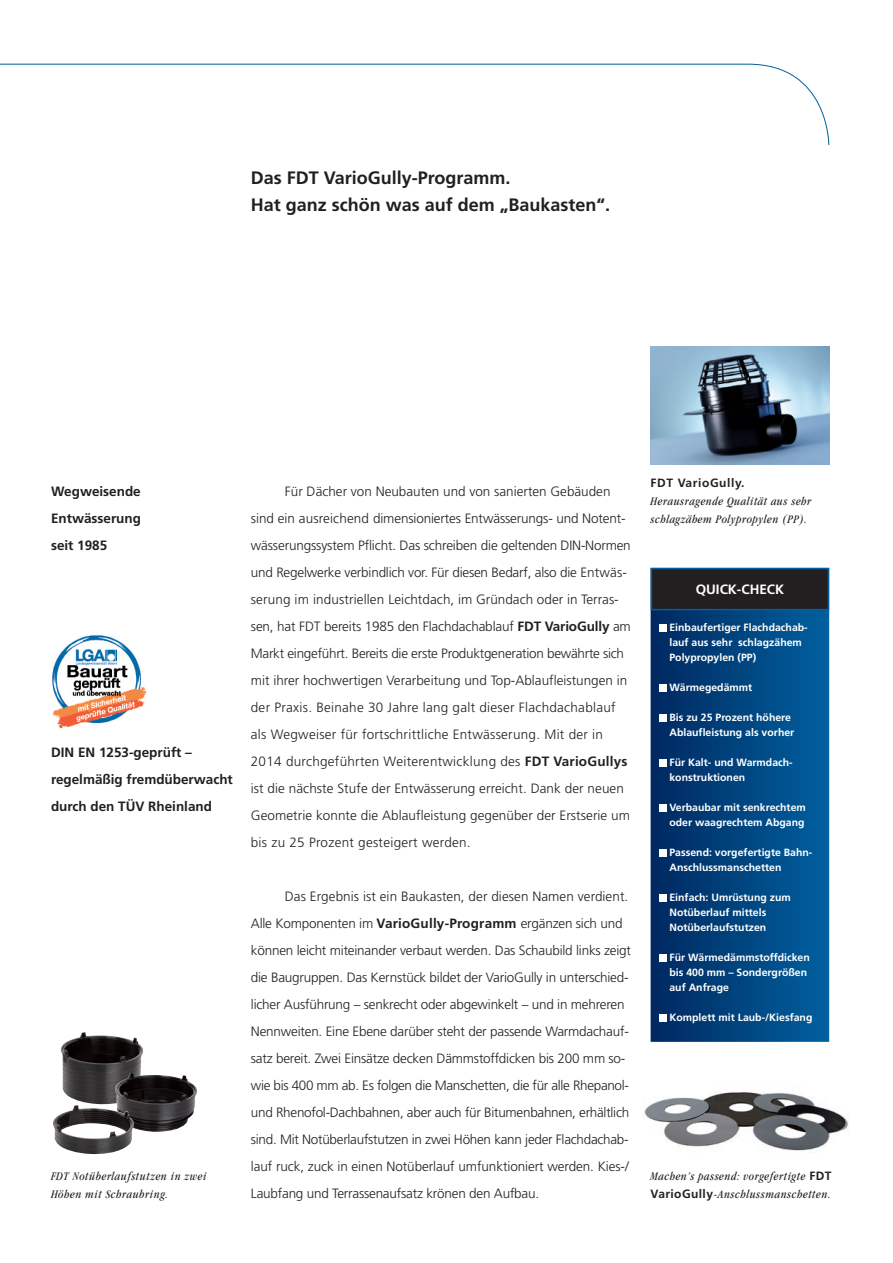
<style>
.page{position:relative;width:893px;height:1263px;background:#fff}
.page>*{position:absolute;margin:0;border:0;box-sizing:border-box;transform-origin:0 0}
.t1{font:700 18px/27px "Frutiger";color:#231f20}
.t2{font:300 13.5px/27px "Frutiger";letter-spacing:-.01em;color:#231f20}
.t3{font:700 13.5px/27px "Frutiger";color:#231f20;text-align:justify}
.t4{font:700 13.5px "Frutiger";color:#fff}
.t5{font:italic condensed 12px/18px "Garamond";letter-spacing:.05em;color:#231f20}
.t6{font:700 12px "Frutiger";letter-spacing:.05em;color:#231f20}
.t7{font:700 10.5px/15px "Frutiger";color:#fff}
.s1{font-weight:700}
.s2{font-family:"Frutiger";font-weight:700;font-style:normal;font-stretch:normal}
</style>
<div class="page">
<img style="left:651px;top:347px;width:178px;height:117px">
<svg style="left:0;top:63px;width:830px;height:82px"></svg>
<div style="left:651px;top:568px;width:178px;height:474px;background:linear-gradient(to right,#012961,#005f9e)"></div>
<div style="left:651px;top:569px;width:177px;height:41px;background:#231f20"></div>
<div style="left:651px;top:568px;width:178px;height:42px;border:2px solid #0060a0"></div>
<div style="left:659px;top:624px;width:7px;height:7px;background:#fff"></div>
<div style="left:659px;top:684px;width:7px;height:7px;background:#fff"></div>
<div style="left:659px;top:714px;width:7px;height:7px;background:#fff"></div>
<div style="left:659px;top:759px;width:7px;height:7px;background:#fff"></div>
<div style="left:659px;top:804px;width:7px;height:7px;background:#fff"></div>
<div style="left:659px;top:849px;width:7px;height:7px;background:#fff"></div>
<div style="left:659px;top:894px;width:7px;height:7px;background:#fff"></div>
<div style="left:659px;top:954px;width:7px;height:7px;background:#fff"></div>
<div style="left:659px;top:1014px;width:7px;height:7px;background:#fff"></div>
<img style="left:52px;top:635px;width:95px;height:94px">
<img style="left:643px;top:1092px;width:206px;height:59px">
<img style="left:61px;top:1032px;width:82px;height:73px">
<img style="left:115px;top:1073px;width:82px;height:59px">
<img style="left:53px;top:1105px;width:84px;height:50px">
<h1 class="t1" style="left:251px;top:164px;width:361px">Das FDT VarioGully-Programm.<br>Hat ganz schön was auf dem „Baukasten“.</h1>
<p class="t6" style="left:651px;top:476px;width:95px">FDT VarioGully.</p>
<p class="t5" style="left:651px;top:492px;width:162px">Herausragende Qualität aus sehr schlagzähem Polypropylen (PP).</p>
<p class="t3" style="left:51px;top:478px;width:92px">Wegweisende Entwässerung seit 1985</p>
<p class="t2" style="left:251px;top:478px;width:381px;text-indent:34px">Für Dächer von Neubauten und von sanierten Gebäuden sind ein ausreichend dimensioniertes Entwässerungs- und Notent&shy;wässerungssystem Pflicht. Das schreiben die geltenden DIN-Normen und Regelwerke verbindlich vor. Für diesen Bedarf, also die Entwäs&shy;serung im industriellen Leichtdach, im Gründach oder in Terras&shy;sen, hat FDT bereits 1985 den Flachdachablauf <span class="s1">FDT VarioGully</span> am Markt eingeführt. Bereits die erste Produktgeneration bewährte sich mit ihrer hochwertigen Verarbeitung und Top-Ablaufleistungen in der Praxis. Beinahe 30 Jahre lang galt dieser Flachdachablauf als Wegweiser für fortschrittliche Entwässerung. Mit der in 2014 durchgeführten Weiterentwicklung des <span class="s1">FDT VarioGullys </span>ist die nächste Stufe der Entwässerung erreicht. Dank der neuen Geometrie konnte die Ablaufleistung gegenüber der Erstserie um bis zu 25 Prozent gesteigert werden.</p>
<p class="t4" style="left:696px;top:582px;width:90px">QUICK-CHECK</p>
<p class="t7" style="left:669px;top:620px;width:140px">Einbaufertiger Flachdachab&shy;lauf aus sehr schlagzähem<br>Polypropylen (PP)</p>
<p class="t7" style="left:669px;top:680px;width:84px">Wärmegedämmt</p>
<p class="t7" style="left:669px;top:710px;width:126px">Bis zu 25 Prozent höhere<br>Ablaufleistung als vorher</p>
<p class="t7" style="left:669px;top:755px;width:125px">Für Kalt- und Warmdach&shy;konstruktionen</p>
<p class="t7" style="left:669px;top:800px;width:138px">Verbaubar mit senkrechtem oder waagrechtem Abgang</p>
<p class="t7" style="left:669px;top:845px;width:144px">Passend: vorgefertigte Bahn-<br>Anschlussmanschetten</p>
<p class="t7" style="left:669px;top:890px;width:123px">Einfach: Umrüstung zum<br>Notüberlauf mittels<br>Notüberlaufstutzen</p>
<p class="t7" style="left:669px;top:950px;width:142px">Für Wärmedämmstoffdicken bis 400 mm – Sondergrößen auf Anfrage</p>
<p class="t7" style="left:669px;top:1010px;width:144px">Komplett mit Laub-/Kiesfang</p>
<p class="t3" style="left:51px;top:739px;width:183px;text-align:left">DIN EN 1253-geprüft – regelmäßig fremdüberwacht durch den TÜV Rheinland</p>
<p class="t2" style="left:251px;top:883px;width:382px;text-indent:34px">Das Ergebnis ist ein Baukasten, der diesen Namen verdient.<br>Alle Komponenten im <span class="s1">VarioGully-Programm</span> ergänzen sich und können leicht miteinander verbaut werden. Das Schaubild links zeigt die Baugruppen. Das Kernstück bildet der VarioGully in unterschied&shy;licher Ausführung – senkrecht oder abgewinkelt – und in mehreren Nennweiten. Eine Ebene darüber steht der passende Warmdachauf&shy;satz bereit. Zwei Einsätze decken Dämmstoffdicken bis 200 mm so&shy;wie bis 400 mm ab. Es folgen die Manschetten, die für alle Rhepanol&shy;und Rhenofol-Dachbahnen, aber auch für Bitumenbahnen, erhältlich sind. Mit Notüberlaufstutzen in zwei Höhen kann jeder Flachdachab&shy;lauf ruck, zuck in einen Notüberlauf umfunktioniert werden. Kies-/ Laubfang und Terrassenaufsatz krönen den Aufbau.</p>
<p class="t5" style="left:51px;top:1167px;width:157px">FDT Notüberlaufstutzen in zwei<br>Höhen mit Schraubring.</p>
<p class="t5" style="left:651px;top:1167px;width:182px">Machen’s passend: vorgefertigte <span class="s2">FDT<br>VarioGully</span>-Anschlussmanschetten.</p>
</div>
